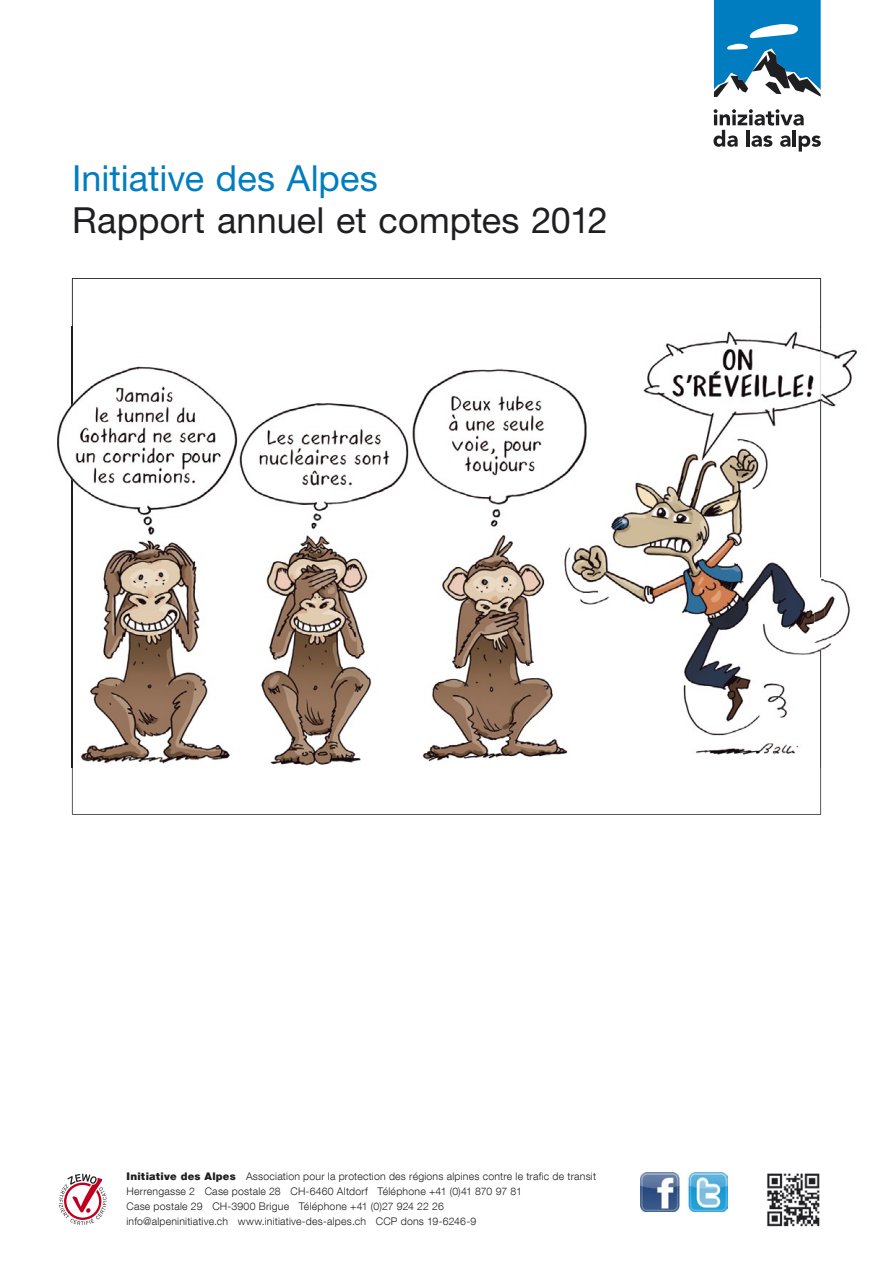
<style>
.page{position:relative;width:893px;height:1263px;background:#fff}
.page>*{position:absolute;margin:0;border:0;box-sizing:border-box;transform-origin:0 0}
.t1{font:36px "Helvetica Neue";letter-spacing:.005em;color:#1f1e21}
.t2{font:36px "Helvetica Neue";color:#007dc0}
.t3{font:300 10.5px/15px "Helvetica Neue LT Com";letter-spacing:.02em;color:#1f1e21}
.s1{font-weight:900}
</style>
<div class="page">
<img style="left:57px;top:278px;width:800px;height:490px">
<img style="left:72px;top:278px;width:749px;height:49px">
<img style="left:72px;top:326px;width:1px;height:442px">
<img style="left:820px;top:326px;width:1px;height:442px">
<img style="left:814px;top:578px;width:10px;height:71px">
<svg style="left:713px;top:109px;width:108px;height:43px"></svg>
<svg style="left:714px;top:0;width:107px;height:97px"></svg>
<img style="left:767px;top:1173px;width:53px;height:54px">
<img style="left:640px;top:1172px;width:88px;height:39px">
<svg style="left:59px;top:1174px;width:48px;height:51px"></svg>
<h1 class="t2" style="left:72px;top:156px;width:307px">Initiative des Alpes</h1>
<h1 class="t1" style="left:72px;top:198px;width:537px">Rapport annuel et comptes 2012</h1>
<p class="t3" style="left:126px;top:1168px;width:471px"><span class="s1">Initiative des Alpes</span> Association pour la protection des régions alpines contre le trafic de transit Herrengasse 2 Case postale 28 CH-6460 Altdorf Téléphone +41 (0)41 870 97 81<br>Case postale 29 CH-3900 Brigue Téléphone +41 (0)27 924 22 26<br>info@alpeninitiative.ch www.initiative-des-alpes.ch CCP dons 19-6246-9</p>
</div>
